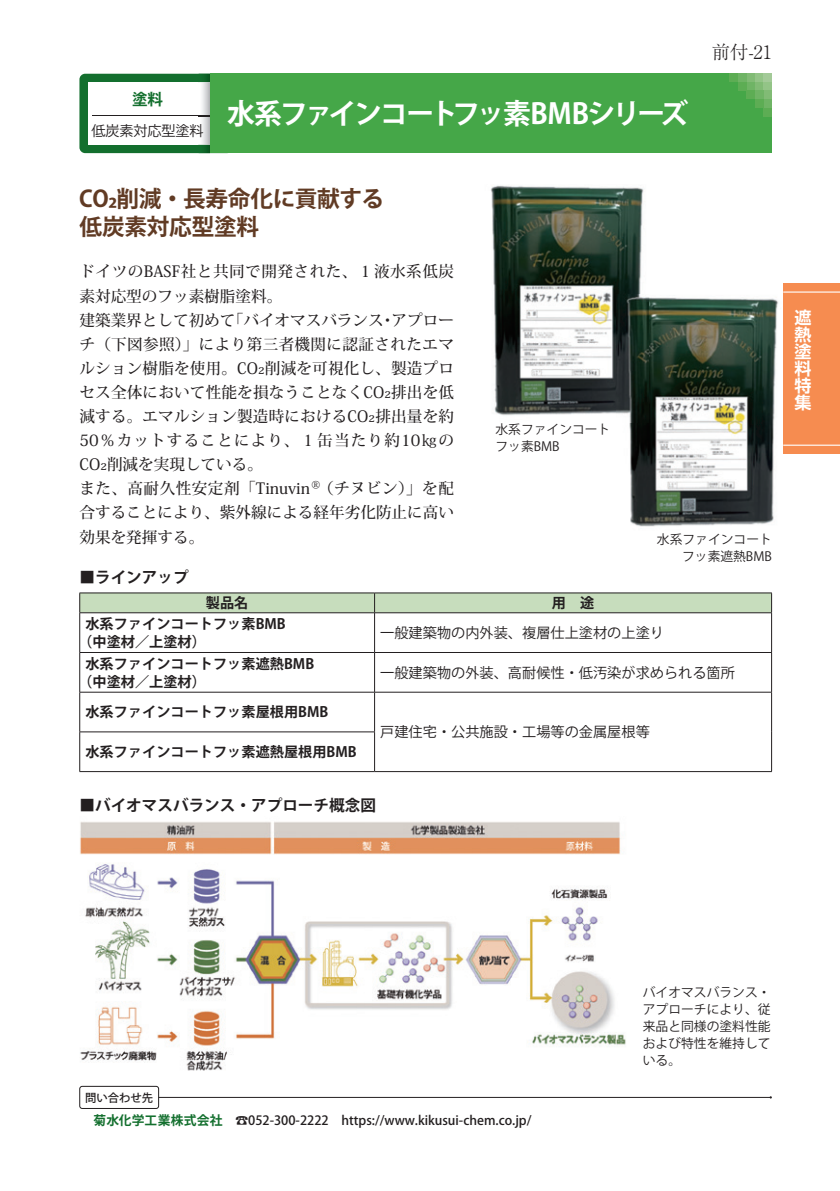
<style>
.page{position:relative;width:840px;height:1191px;background:#fff}
.page>*{position:absolute;margin:0;border:0;box-sizing:border-box;transform-origin:0 0}
.t1{font:700 28.4px "Koz Go Pr 6 N";letter-spacing:-.075em;color:#fff}
.t2{font:700 22.6px/28.4px "Koz Go Pro";letter-spacing:-.015em;color:#613b24}
.t3{font:300 18.4px "Ryumin Pro";color:#231f20}
.t4{font:700 17px/17px "Shin Go Pro De";color:#fff;text-align:justify}
.t5{font:500 15.6px/24px "Koz Min Pro";letter-spacing:.01em;color:#231f20}
.t6{font:700 15.6px "Koz Go Pro";color:#231f20}
.t7{font:700 15.6px "Koz Go Pro";color:#136f2e}
.t8{font:700 14.2px/18.4px "Koz Go Pro";color:#231f20}
.t9{font:14.2px "Koz Go Pro";color:#231f20}
.t10{font:12.8px/17px "Koz Go Pro";color:#231f20}
.t11{font:500 12.8px "Koz Go Pro";color:#231f20}
.t12{font:500 11.4px "Koz Go Pro";color:#231f20}
.s1{font-weight:700;color:#136f2e}
</style>
<div class="page">
<div style="left:79px;top:74px;width:153px;height:79px;background:#136f2e;border-radius:6px"></div>
<div style="left:88px;top:82px;width:142px;height:63px;background:#fff"></div>
<hr style="left:93px;top:116px;width:127px;height:1px;background:#231f20">
<svg style="left:198px;top:74px;width:12px;height:79px"></svg>
<div style="left:210px;top:74px;width:561px;height:79px;background:#45a748"></div>
<div style="left:746px;top:74px;width:8px;height:8px;background:#81bb75"></div>
<div style="left:737px;top:74px;width:9px;height:8px;background:#6fb465"></div>
<div style="left:729px;top:74px;width:8px;height:8px;background:#5dad54"></div>
<div style="left:754px;top:74px;width:9px;height:8px;background:#93c487"></div>
<div style="left:754px;top:82px;width:9px;height:9px;background:#81bb75"></div>
<div style="left:746px;top:82px;width:8px;height:9px;background:#6fb465"></div>
<div style="left:737px;top:82px;width:9px;height:9px;background:#5dad54"></div>
<div style="left:763px;top:82px;width:8px;height:9px;background:#93c487"></div>
<div style="left:763px;top:91px;width:8px;height:8px;background:#81bb75"></div>
<div style="left:763px;top:99px;width:8px;height:9px;background:#6fb465"></div>
<div style="left:763px;top:108px;width:8px;height:8px;background:#5dad54"></div>
<div style="left:754px;top:99px;width:9px;height:9px;background:#5dad54"></div>
<div style="left:754px;top:91px;width:9px;height:8px;background:#6fb465"></div>
<div style="left:746px;top:91px;width:8px;height:8px;background:#5dad54"></div>
<div style="left:763px;top:74px;width:8px;height:8px;background:#a3ca98"></div>
<img style="left:491px;top:185px;width:153px;height:231px">
<img style="left:629px;top:297px;width:150px;height:230px">
<img style="left:615px;top:295px;width:32px;height:127px">
<hr style="left:79px;top:592px;width:295px;height:1px;background:#231f20">
<hr style="left:374px;top:592px;width:397px;height:1px;background:#231f20">
<div style="left:79px;top:593px;width:692px;height:19px;background:#c7ddbd"></div>
<hr style="left:79px;top:612px;width:295px;height:1px;background:#231f20">
<hr style="left:79px;top:613px;width:1px;height:39px;background:#231f20">
<hr style="left:374px;top:612px;width:397px;height:1px;background:#231f20">
<hr style="left:374px;top:613px;width:1px;height:39px;background:#231f20">
<hr style="left:770px;top:613px;width:1px;height:39px;background:#231f20">
<hr style="left:79px;top:652px;width:295px;height:1px;background:#231f20">
<hr style="left:79px;top:653px;width:1px;height:39px;background:#231f20">
<hr style="left:374px;top:652px;width:397px;height:1px;background:#231f20">
<hr style="left:374px;top:653px;width:1px;height:39px;background:#231f20">
<hr style="left:770px;top:653px;width:1px;height:39px;background:#231f20">
<hr style="left:79px;top:692px;width:295px;height:1px;background:#231f20">
<hr style="left:79px;top:692px;width:1px;height:39px;background:#231f20">
<hr style="left:374px;top:692px;width:397px;height:1px;background:#231f20">
<hr style="left:374px;top:692px;width:1px;height:39px;background:#231f20">
<hr style="left:770px;top:692px;width:1px;height:40px;background:#231f20">
<hr style="left:770px;top:732px;width:1px;height:39px;background:#231f20">
<hr style="left:79px;top:731px;width:295px;height:1px;background:#231f20">
<hr style="left:79px;top:732px;width:1px;height:39px;background:#231f20">
<hr style="left:374px;top:732px;width:1px;height:39px;background:#231f20">
<hr style="left:79px;top:771px;width:295px;height:1px;background:#231f20">
<hr style="left:374px;top:771px;width:397px;height:1px;background:#231f20">
<img style="left:80px;top:821px;width:546px;height:250px">
<hr style="left:85px;top:1097px;width:685px;height:1px;background:#231f20">
<div style="left:80px;top:1086px;width:78px;height:22px;background:#fff;border-radius:3px"></div>
<div style="left:79px;top:1086px;width:80px;height:22px;border:1px solid #231f20;border-radius:3px"></div>
<div style="left:782px;top:283px;width:57px;height:171px;background:#f68c50"></div>
<hr style="left:782px;top:291px;width:57px;height:2px;background:#fff">
<hr style="left:782px;top:444px;width:57px;height:2px;background:#fff">
<p class="t7" style="left:132px;top:89px;width:33px">塗料</p>
<p class="t9" style="left:91px;top:121px;width:114px">低炭素対応型塗料</p>
<h1 class="t1" style="left:227px;top:98px;width:462px">水系ファインコートフッ素BMBシリーズ</h1>
<p class="t3" style="left:711px;top:38px;width:62px">前付-21</p>
<h2 class="t2" style="left:79px;top:186px;width:306px">CO₂削減・長寿命化に貢献する低炭素対応型塗料</h2>
<p class="t5" style="left:79px;top:259px;width:376px">ドイツのBASF社と共同で開発された、１液水系低炭素対応型のフッ素樹脂塗料。<br>建築業界として初めて「バイオマスバランス・アプローチ（下図参照）」により第三者機関に認証されたエマルション樹脂を使用。CO₂削減を可視化し、製造プロセス全体において性能を損なうことなくCO₂排出を低減する。エマルション製造時におけるCO₂排出量を約<br>50％カットすることにより、１缶当たり約10㎏の<br>CO₂削減を実現している。<br>また、高耐久性安定剤「Tinuvin®（チヌビン）」を配合することにより、紫外線による経年劣化防止に高い効果を発揮する。</p>
<p class="t6" style="left:79px;top:567px;width:111px">■ラインアップ</p>
<p class="t10" style="left:495px;top:421px;width:116px">水系ファインコートフッ素BMB</p>
<p class="t10" style="left:656px;top:531px;width:116px;text-align:right">水系ファインコートフッ素遮熱BMB</p>
<p class="t8" style="left:206px;top:595px;width:44px">製品名</p>
<p class="t8" style="left:551px;top:595px;width:44px">用　途</p>
<p class="t8" style="left:78px;top:615px;width:209px;text-indent:7px">水系ファインコートフッ素BMB（中塗材／上塗材）</p>
<p class="t9" style="left:380px;top:623px;width:285px">一般建築物の内外装、複層仕上塗材の上塗り</p>
<p class="t8" style="left:78px;top:655px;width:237px;text-indent:7px">水系ファインコートフッ素遮熱BMB（中塗材／上塗材）</p>
<p class="t9" style="left:380px;top:663px;width:356px">一般建築物の外装、高耐候性・低汚染が求められる箇所</p>
<p class="t8" style="left:85px;top:704px;width:244px">水系ファインコートフッ素屋根用BMB</p>
<p class="t9" style="left:380px;top:723px;width:271px">戸建住宅・公共施設・工場等の金属屋根等</p>
<p class="t8" style="left:85px;top:743px;width:273px">水系ファインコートフッ素遮熱屋根用BMB</p>
<p class="t6" style="left:79px;top:795px;width:298px">■バイオマスバランス・アプローチ概念図</p>
<p class="t4" style="left:794px;top:307px;width:18px">遮熱塗料特集</p>
<p class="t12" style="left:85px;top:1090px;width:70px">問い合わせ先</p>
<p class="t11" style="left:94px;top:1112px;width:439px"><span class="s1">菊水化学工業株式会社　</span>☎052-300-2222　https://www.kikusui-chem.co.jp/</p>
<p class="t10" style="left:642px;top:984px;width:129px;text-align:justify">バイオマスバランス・アプローチにより、従来品と同様の塗料性能および特性を維持している。</p>
</div>
